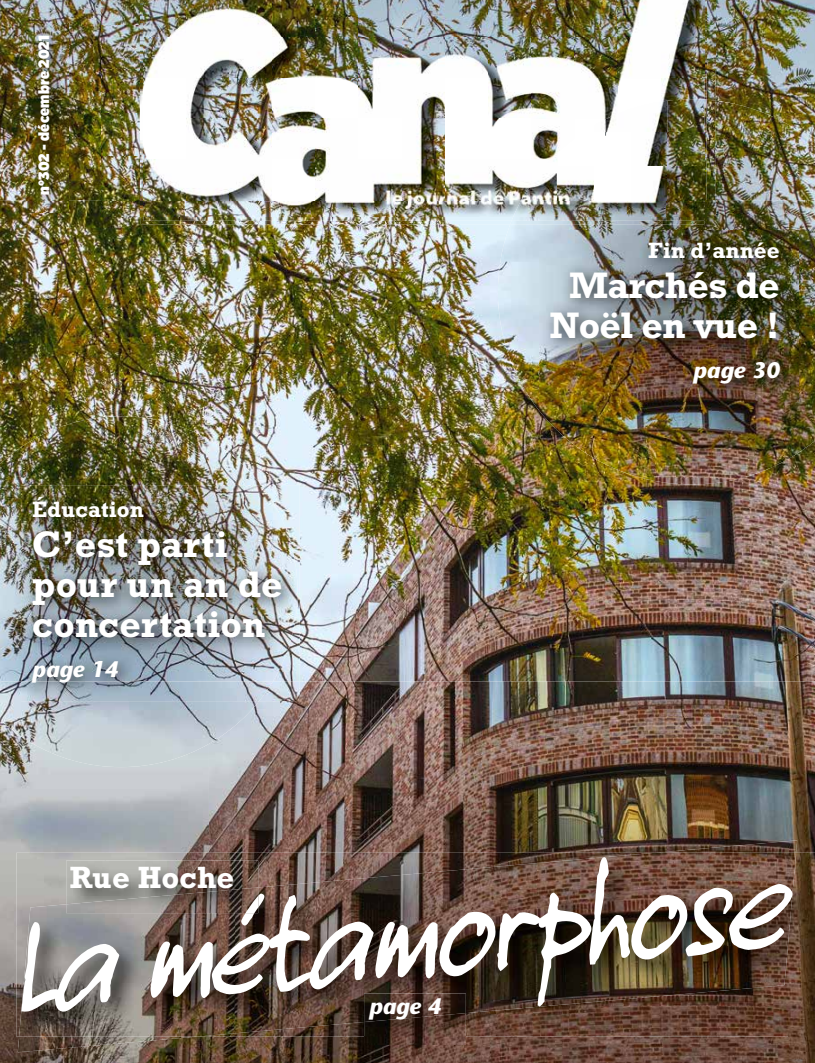
<style>
.page{position:relative;width:815px;height:1063px;background:#fff}
.page>*{position:absolute;margin:0;border:0;box-sizing:border-box;transform-origin:0 0}
.t1{font:italic 117.5px "Guy Script";color:#fff;scale:.9 1}
.t2{font:700 37.5px/40px "Rockwell";color:#fff}
.t3{font:700 37.5px/40px "Rockwell";letter-spacing:-.02em;color:#fff;text-align:center}
.t4{font:700 31.25px "Rockwell";color:#fff}
.t5{font:700 22.5px "Rockwell";color:#fff}
.t6{font:italic 700 22.5px "Stone Sans";letter-spacing:-.015em;color:#fff}
.t7{font:900 15px "Gotham Narrow";letter-spacing:.015em;color:#fff}
</style>
<div class="page">
<img style="left:0;top:200px;width:815px;height:481px">
<img style="left:0;top:767px;width:30px;height:296px">
<img style="left:209px;top:681px;width:606px;height:172px">
<img style="left:30px;top:767px;width:179px;height:86px">
<img style="left:30px;top:1037px;width:785px;height:26px">
<img style="left:655px;top:840px;width:142px;height:13px">
<img style="left:18px;top:1037px;width:179px;height:15px">
<img style="left:0;top:0;width:143px;height:200px">
<img style="left:715px;top:0;width:100px;height:101px">
<img style="left:0;top:416px;width:261px;height:265px">
<img style="left:0;top:681px;width:259px;height:86px">
<img style="left:505px;top:200px;width:310px;height:40px">
<img style="left:498px;top:240px;width:41px;height:171px">
<img style="left:791px;top:240px;width:24px;height:218px">
<img style="left:539px;top:402px;width:252px;height:82px">
<img style="left:715px;top:101px;width:100px;height:99px">
<img style="left:26px;top:24px;width:42px;height:189px">
<svg style="left:704px;top:217px;width:3px;height:4px"></svg>
<img style="left:141px;top:217px;width:369px;height:7px">
<img style="left:510px;top:221px;width:194px;height:3px">
<img style="left:143px;top:217px;width:561px;height:4px">
<img style="left:102px;top:200px;width:39px;height:17px">
<img style="left:704px;top:0;width:11px;height:217px">
<svg style="left:141px;top:200px;width:2px;height:17px"></svg>
<img style="left:143px;top:200px;width:370px;height:17px">
<img style="left:143px;top:0;width:561px;height:78px">
<img style="left:143px;top:78px;width:475px;height:41px">
<img style="left:618px;top:78px;width:3px;height:8px">
<img style="left:661px;top:78px;width:43px;height:23px">
<img style="left:143px;top:119px;width:415px;height:41px">
<img style="left:143px;top:160px;width:378px;height:40px">
<img style="left:513px;top:200px;width:191px;height:17px">
<img style="left:594px;top:109px;width:24px;height:24px">
<img style="left:655px;top:101px;width:13px;height:32px">
<img style="left:668px;top:99px;width:36px;height:34px">
<img style="left:545px;top:153px;width:13px;height:7px">
<img style="left:558px;top:133px;width:146px;height:34px">
<img style="left:521px;top:167px;width:183px;height:33px">
<img style="left:16px;top:853px;width:89px;height:73px">
<img style="left:105px;top:853px;width:130px;height:8px">
<img style="left:773px;top:853px;width:42px;height:184px">
<img style="left:16px;top:926px;width:3px;height:111px">
<img style="left:595px;top:992px;width:178px;height:45px">
<img style="left:235px;top:1033px;width:129px;height:4px">
<img style="left:466px;top:1013px;width:129px;height:24px">
<img style="left:235px;top:853px;width:475px;height:147px">
<img style="left:710px;top:853px;width:86px;height:139px">
<img style="left:19px;top:904px;width:216px;height:133px">
<img style="left:235px;top:1000px;width:129px;height:33px">
<img style="left:466px;top:1000px;width:155px;height:13px">
<img style="left:364px;top:1022px;width:102px;height:23px">
<img style="left:364px;top:993px;width:102px;height:29px">
<img style="left:298px;top:485px;width:2px;height:196px">
<img style="left:273px;top:681px;width:27px;height:20px">
<img style="left:21px;top:485px;width:277px;height:196px">
<img style="left:21px;top:681px;width:252px;height:20px">
<img style="left:539px;top:230px;width:259px;height:172px">
<img style="left:66px;top:861px;width:192px;height:26px">
<img style="left:66px;top:887px;width:192px;height:26px">
<p class="t7" style="left:34px;top:195px;width:161px;rotate:-90deg">n°302 - décembre 2021</p>
<p class="t5" style="left:32px;top:496px;width:113px">Éducation</p>
<p class="t2" style="left:32px;top:524px;width:252px">C’est parti pour un an de concertation</p>
<p class="t6" style="left:32px;top:656px;width:88px">page 14</p>
<p class="t5" style="left:648px;top:237px;width:133px">Fin d’année</p>
<p class="t3" style="left:550px;top:264px;width:231px">Marchés de<br>Noël en vue !</p>
<p class="t6" style="left:693px;top:356px;width:88px">page 30</p>
<h1 class="t1" style="left:5px;top:880px;width:860px;rotate:-5deg">La métamorphose</h1>
<p class="t4" style="left:70px;top:859px;width:166px">Rue Hoche</p>
<p class="t6" style="left:369px;top:993px;width:74px">page 4</p>
</div>
